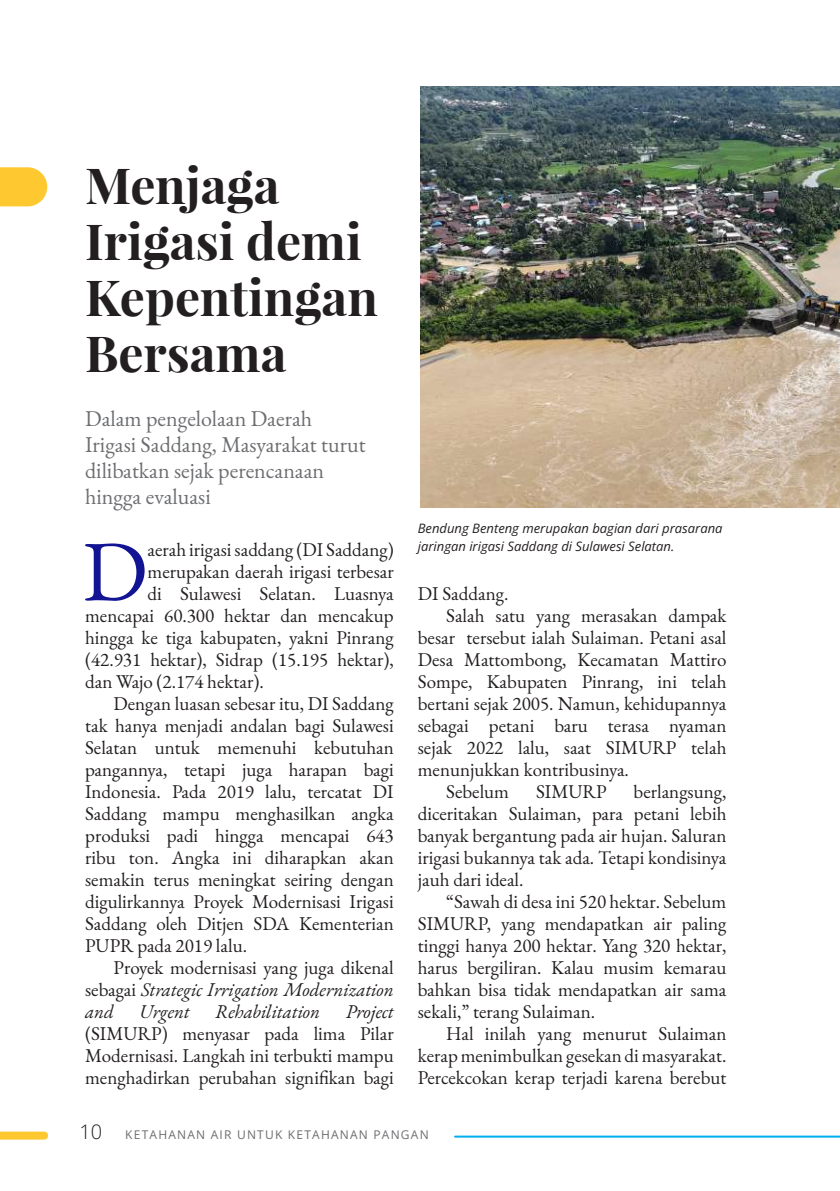
<style>
.page{position:relative;width:840px;height:1191px;background:#fff}
.page>*{position:absolute;margin:0;border:0;box-sizing:border-box;transform-origin:0 0}
.t1{font:86px "EB Garamond";color:#121494}
.t2{font:700 49.8px/56px "Playfair Display";color:#231f20}
.t3{font:22px/26px "EB Garamond";color:#6c6d70}
.t4{font:19px/22px "EB Garamond";color:#231f20;text-align:justify}
.t5{font:italic 19px "EB Garamond";color:#231f20}
.t6{font:italic 13px/18px "Open Sans";color:#231f20}
.t7{font:12px "Open Sans";letter-spacing:.1em;color:#6c6d70}
.s1{font-style:normal}
.s2{font-weight:300;font-size:20px;color:#231f20}
</style>
<div class="page">
<div style="left:0;top:1131px;width:44px;height:8px;background:#fec830"></div>
<hr style="left:455px;top:1135px;width:384px;height:2px;background:#00aeef">
<hr style="left:839px;top:875px;width:1px;height:260px;background:#a8a9ad">
<img style="left:420px;top:86px;width:419px;height:421px">
<svg style="left:0;top:167px;width:47px;height:39px"></svg>
<h2 class="t2" style="left:85px;top:157px;width:294px">Menjaga<br>Irigasi demi<br>Kepentingan<br>Bersama</h2>
<p class="t3" style="left:85px;top:406px;width:282px">Dalam pengelolaan Daerah<br>Irigasi Saddang, Masyarakat turut dilibatkan sejak perencanaan hingga evaluasi</p>
<h1 class="t1" style="left:83px;top:515px;width:66px">D</h1>
<p class="t4" style="left:147px;top:539px;width:247px">aerah irigasi saddang (DI Saddang)</p>
<p class="t4" style="left:147px;top:561px;width:247px">merupakan daerah irigasi terbesar</p>
<p class="t4" style="left:147px;top:583px;width:247px">di Sulawesi Selatan. Luasnya</p>
<p class="t4" style="left:85px;top:605px;width:310px">mencapai 60.300 hektar dan mencakup</p>
<p class="t4" style="left:85px;top:627px;width:310px">hingga ke tiga kabupaten, yakni Pinrang</p>
<p class="t4" style="left:85px;top:649px;width:310px">(42.931 hektar), Sidrap (15.195 hektar),</p>
<p class="t4" style="left:85px;top:671px;width:180px">dan Wajo (2.174 hektar).</p>
<p class="t4" style="left:113px;top:693px;width:282px">Dengan luasan sebesar itu, DI Saddang</p>
<p class="t4" style="left:85px;top:715px;width:310px">tak hanya menjadi andalan bagi Sulawesi</p>
<p class="t4" style="left:85px;top:737px;width:310px">Selatan untuk memenuhi kebutuhan</p>
<p class="t4" style="left:85px;top:759px;width:310px">pangannya, tetapi juga harapan bagi</p>
<p class="t4" style="left:85px;top:781px;width:310px">Indonesia. Pada 2019 lalu, tercatat DI</p>
<p class="t4" style="left:85px;top:803px;width:310px">Saddang mampu menghasilkan angka</p>
<p class="t4" style="left:85px;top:825px;width:310px">produksi padi hingga mencapai 643</p>
<p class="t4" style="left:85px;top:847px;width:310px">ribu ton. Angka ini diharapkan akan</p>
<p class="t4" style="left:85px;top:869px;width:310px">semakin terus meningkat seiring dengan</p>
<p class="t4" style="left:85px;top:891px;width:310px">digulirkannya Proyek Modernisasi Irigasi</p>
<p class="t4" style="left:85px;top:913px;width:310px">Saddang oleh Ditjen SDA Kementerian</p>
<p class="t4" style="left:85px;top:935px;width:163px">PUPR pada 2019 lalu.</p>
<p class="t4" style="left:113px;top:957px;width:281px">Proyek modernisasi yang juga dikenal</p>
<p class="t5" style="left:85px;top:977px;width:310px"><span class="s1">sebagai</span> Strategic Irrigation Modernization</p>
<p class="t5" style="left:85px;top:999px;width:30px">and</p>
<p class="t5" style="left:139px;top:999px;width:52px">Urgent</p>
<p class="t5" style="left:215px;top:999px;width:106px">Rehabilitation</p>
<p class="t5" style="left:345px;top:999px;width:50px">Project</p>
<p class="t4" style="left:85px;top:1023px;width:310px">(SIMURP) menyasar pada lima Pilar Modernisasi. Langkah ini terbukti mampu menghadirkan perubahan signifikan bagi</p>
<p class="t6" style="left:417px;top:518px;width:306px">Bendung Benteng merupakan bagian dari prasarana jaringan irigasi Saddang di Sulawesi Selatan.</p>
<p class="t4" style="left:417px;top:583px;width:92px">DI Saddang.</p>
<p class="t4" style="left:446px;top:605px;width:281px">Salah satu yang merasakan dampak</p>
<p class="t4" style="left:417px;top:627px;width:310px">besar tersebut ialah Sulaiman. Petani asal</p>
<p class="t4" style="left:417px;top:649px;width:310px">Desa Mattombong, Kecamatan Mattiro</p>
<p class="t4" style="left:417px;top:671px;width:310px">Sompe, Kabupaten Pinrang, ini telah</p>
<p class="t4" style="left:417px;top:693px;width:310px">bertani sejak 2005. Namun, kehidupannya</p>
<p class="t4" style="left:417px;top:715px;width:310px">sebagai petani baru terasa nyaman</p>
<p class="t4" style="left:417px;top:737px;width:310px">sejak 2022 lalu, saat SIMURP telah</p>
<p class="t4" style="left:417px;top:759px;width:212px">menunjukkan kontribusinya.</p>
<p class="t4" style="left:446px;top:781px;width:64px">Sebelum</p>
<p class="t4" style="left:535px;top:781px;width:72px">SIMURP</p>
<p class="t4" style="left:417px;top:781px;width:310px;text-indent:216px">berlangsung, diceritakan Sulaiman, para petani lebih banyak bergantung pada air hujan. Saluran irigasi bukannya tak ada. Tetapi kondisinya jauh dari ideal.</p>
<p class="t4" style="left:417px;top:891px;width:310px;text-indent:28px">“Sawah di desa ini 520 hektar. Sebelum SIMURP, yang mendapatkan air paling tinggi hanya 200 hektar. Yang 320 hektar, harus bergiliran. Kalau musim kemarau bahkan bisa tidak mendapatkan air sama sekali,” terang Sulaiman.</p>
<p class="t4" style="left:417px;top:1023px;width:310px;text-indent:28px">Hal inilah yang menurut Sulaiman kerap menimbulkan gesekan di masyarakat.<br>Percekcokan kerap terjadi karena berebut</p>
<p class="t7" style="left:79px;top:1126px;width:350px"><span class="s2">10</span> KETAHANAN AIR UNTUK KETAHANAN PANGAN</p>
</div>
